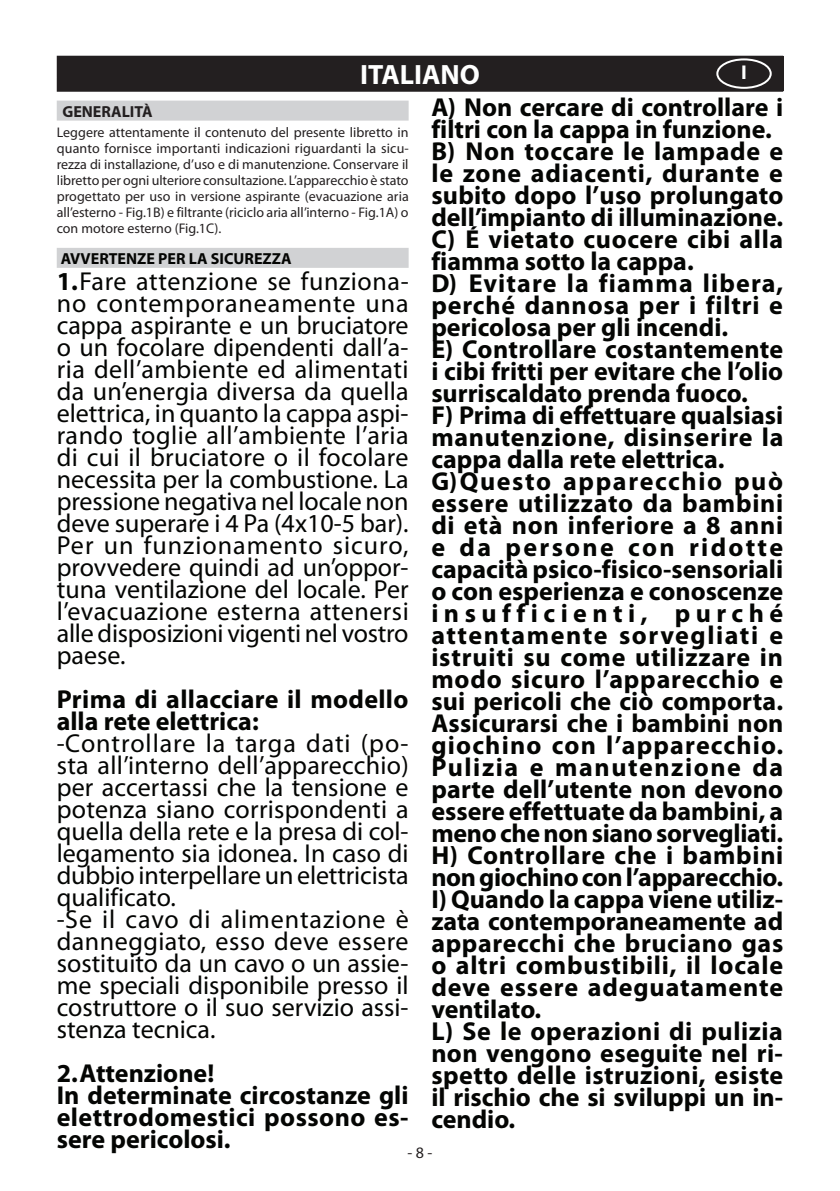
<style>
.page{position:relative;width:840px;height:1191px;background:#fff}
.page>*{position:absolute;margin:0;border:0;box-sizing:border-box;transform-origin:0 0}
.t1{font:700 28px "Myriad Pro";color:#fff}
.t2{font:700 26px/22px "Myriad Pro";letter-spacing:.01em;color:#040503}
.t3{font:26px/22px "Myriad Pro";color:#040503;text-align:justify}
.t4{font:700 20px "Myriad Pro";color:#fff}
.t5{font:700 16px "Myriad Pro";color:#040503}
.t6{font:700 16px "Myriad Pro";color:#231f20}
.t7{font:16px "Myriad Pro";color:#231f20}
.t8{font:14px/16px "Myriad Pro";color:#231f20;text-align:justify}
.s1{font-weight:700}
</style>
<div class="page">
<div style="left:57px;top:101px;width:351px;height:20px;background:#d1d2d4"></div>
<div style="left:57px;top:248px;width:351px;height:20px;background:#d1d2d4"></div>
<div style="left:57px;top:56px;width:725px;height:22px;background:#231f20"></div>
<div style="left:57px;top:78px;width:725px;height:14px;background:#231f20"></div>
<div style="left:716px;top:58px;width:55px;height:31px;border:2px solid #fff;border-radius:50%"></div>
<p class="t1" style="left:360px;top:56px;width:121px">ITALIANO</p>
<p class="t4" style="left:740px;top:60px;width:7px">I</p>
<p class="t2" style="left:431px;top:95px;width:353px">A) Non cercare di controllare i filtri con la cappa in funzione.<br>B) Non toccare le lampade e le zone adiacenti, durante e subito dopo l’uso prolungato dell’impianto di illuminazione.<br>C) É vietato cuocere cibi alla fiamma sotto la cappa.<br>D) Evitare la fiamma libera, perché dannosa per i filtri e pericolosa per gli incendi.<br>E) Controllare costantemente i cibi fritti per evitare che l’olio surriscaldato prenda fuoco.<br>F) Prima di effettuare qualsiasi manutenzione, disinserire la cappa dalla rete elettrica.<br>G)Questo apparecchio può essere utilizzato da bambini di età non inferiore a 8 anni e da persone con ridotte capacità psico-fisico-sensoriali o con esperienza e conoscenze insufficienti, purché attentamente sorvegliati e istruiti su come utilizzare in modo sicuro l’apparecchio e sui pericoli che ciò comporta.<br>Assicurarsi che i bambini non giochino con l’apparecchio.<br>Pulizia e manutenzione da parte dell’utente non devono essere effettuate da bambini, a meno che non siano sorvegliati.<br>H) Controllare che i bambini non giochino con l’apparecchio.<br>I) Quando la cappa viene utiliz&shy;zata contemporaneamente ad apparecchi che bruciano gas o altri combustibili, il locale deve essere adeguatamente ventilato.<br>L) Se le operazioni di pulizia non vengono eseguite nel ri&shy;spetto delle istruzioni, esiste il rischio che si sviluppi un in&shy;cendio.</p>
<p class="t6" style="left:62px;top:101px;width:92px">GENERALITÀ</p>
<p class="t8" style="left:57px;top:124px;width:353px">Leggere attentamente il contenuto del presente libretto in quanto fornisce importanti indicazioni riguardanti la sicu&shy;rezza di installazione, d’uso e di manutenzione. Conservare il libretto per ogni ulteriore consultazione. L’apparecchio è stato progettato per uso in versione aspirante (evacuazione aria all’esterno - Fig.1B) e filtrante (riciclo aria all’interno - Fig.1A) o con motore esterno (Fig.1C).</p>
<p class="t5" style="left:61px;top:248px;width:232px">AVVERTENZE PER LA SICUREZZA</p>
<p class="t3" style="left:57px;top:270px;width:353px"><span class="s1">1.</span>Fare attenzione se funziona&shy;no contemporaneamente una cappa aspirante e un bruciatore o un focolare dipendenti dall’a&shy;ria dell’ambiente ed alimentati da un’energia diversa da quella elettrica, in quanto la cappa aspi&shy;rando toglie all’ambiente l’aria di cui il bruciatore o il focolare necessita per la combustione. La pressione negativa nel locale non deve superare i 4 Pa (4x10-5 bar).<br>Per un funzionamento sicuro, provvedere quindi ad un’oppor&shy;tuna ventilazione del locale. Per l’evacuazione esterna attenersi alle disposizioni vigenti nel vostro paese.</p>
<p class="t2" style="left:57px;top:687px;width:353px">Prima di allacciare il modello alla rete elettrica:</p>
<p class="t3" style="left:57px;top:732px;width:353px;text-align:left">-Controllare la targa dati (po&shy;sta all’interno dell’apparecchio) per accertassi che la tensione e potenza siano corrispondenti a quella della rete e la presa di col&shy;legamento sia idonea. In caso di dubbio interpellare un elettricista qualificato.<br>-Se il cavo di alimentazione è danneggiato, esso deve essere sostituito da un cavo o un assie&shy;me speciali disponibile presso il costruttore o il suo servizio assi&shy;stenza tecnica.</p>
<p class="t2" style="left:57px;top:1061px;width:353px">2.Attenzione!<br>In determinate circostanze gli elettrodomestici possono es&shy;sere pericolosi.</p>
<p class="t7" style="left:407px;top:1142px;width:26px">- 8 -</p>
</div>
